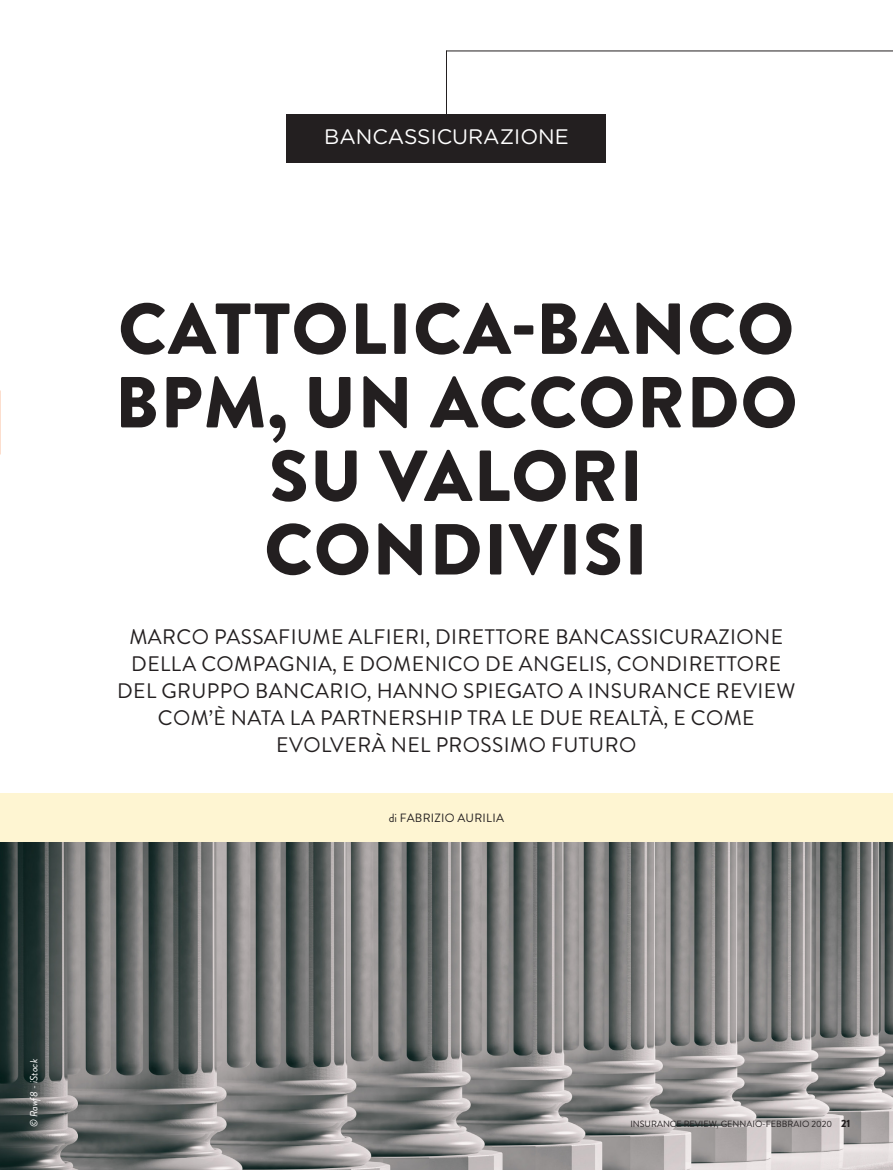
<style>
.page{position:relative;width:893px;height:1170px;background:#fff}
.page>*{position:absolute;margin:0;border:0;box-sizing:border-box;transform-origin:0 0}
.t1{font:900 72px/73.5px "Brandon Grotesque";letter-spacing:.02em;color:#231f20;text-align:center}
.t2{font:21px/27px "Brandon Grotesque";letter-spacing:.02em;color:#231f20;text-align:center}
.t3{font:21px "Gotham Rounded";color:#fff}
.t4{font:12px "Brandon Grotesque";letter-spacing:.02em;color:#231f20}
.t5{font:italic 10.5px "Brandon Grotesque";color:#fff}
.t6{font:9px "Brandon Grotesque";color:#231f20}
.s1{font-weight:900;font-size:10.5px}
</style>
<div class="page">
<div style="left:287px;top:114px;width:319px;height:48px;background:#231f20"></div>
<hr style="left:446px;top:51px;width:1px;height:96px;background:#231f20">
<hr style="left:446px;top:51px;width:447px;height:1px;background:#231f20">
<div style="left:0;top:793px;width:893px;height:49px;background:#fef5d2"></div>
<img style="left:0;top:842px;width:893px;height:327px">
<img style="left:0;top:366px;width:1px;height:675px">
<hr style="left:0;top:888px;width:1px;height:45px;background:#014870">
<p class="t3" style="left:324px;top:122px;width:246px">BANCASSICURAZIONE</p>
<p class="t1" style="left:115px;top:293px;width:684px">CATTOLICA-BANCO<br>BPM, UN ACCORDO<br>SU VALORI<br>CONDIVISI</p>
<p class="t2" style="left:117px;top:623px;width:680px">MARCO PASSAFIUME ALFIERI, DIRETTORE BANCASSICURAZIONE DELLA COMPAGNIA, E DOMENICO DE ANGELIS, CONDIRETTORE DEL GRUPPO BANCARIO, HANNO SPIEGATO A INSURANCE REVIEW COM’È NATA LA PARTNERSHIP TRA LE DUE REALTÀ, E COME EVOLVERÀ NEL PROSSIMO FUTURO</p>
<p class="t4" style="left:389px;top:809px;width:117px">di FABRIZIO AURILIA</p>
<p class="t5" style="left:27px;top:1127px;width:70px;rotate:-90deg">© Rawf8 - iStock</p>
<p class="t6" style="left:630px;top:1117px;width:222px">INSURANCE REVIEW, GENNAIO-FEBBRAIO 2020 <span class="s1">21</span></p>
</div>
